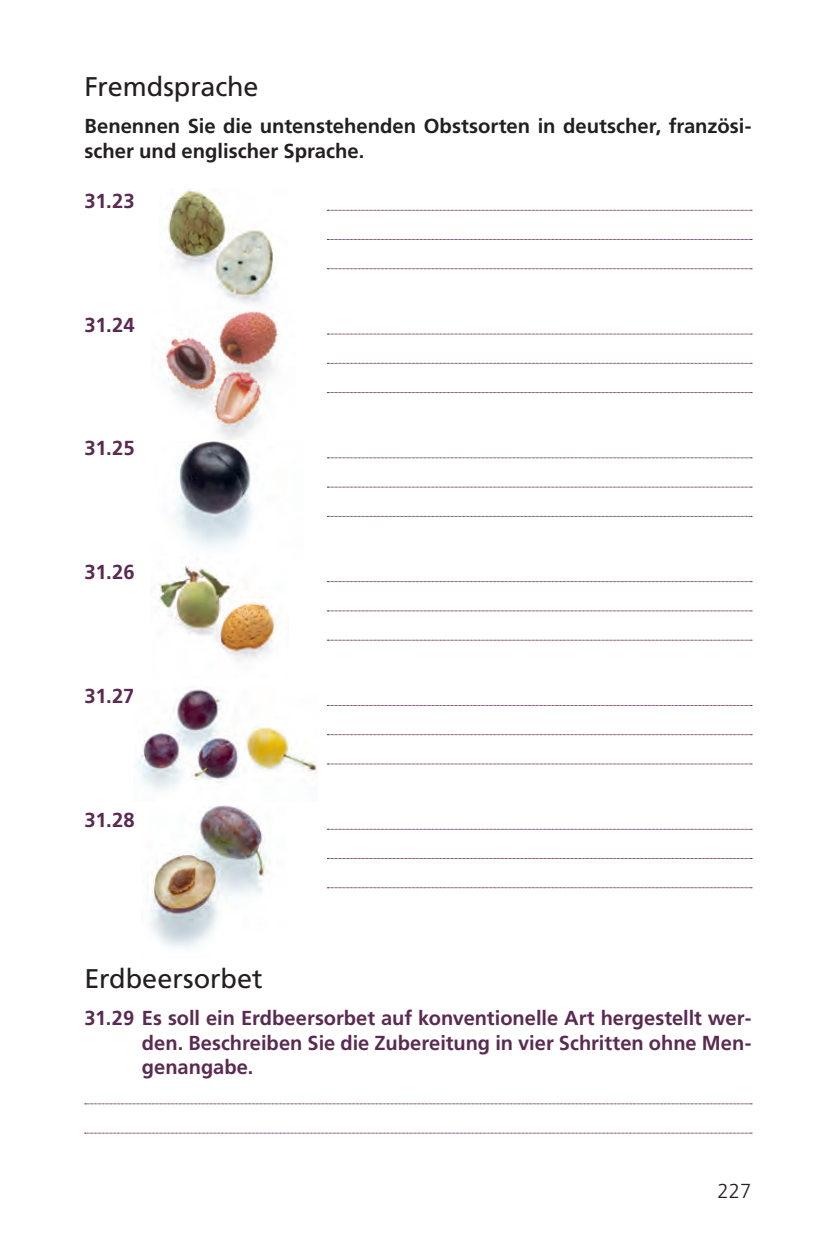
<style>
.page{position:relative;width:828px;height:1244px;background:#fff}
.page>*{position:absolute;margin:0;border:0;box-sizing:border-box;transform-origin:0 0}
.t1{font:27px "Frutiger LT Std";color:#231f20}
.t2{font:700 20.25px/24.8px "Frutiger LT Std";color:#5b2a50;text-align:justify}
.t3{font:700 20.25px/24.8px "Frutiger LT Std";color:#231f20}
.t4{font:700 20.25px "Frutiger LT Pro";letter-spacing:-.02em;color:#5b2a50}
.t5{font:300 20.25px "Frutiger LT Pro";color:#231f20}
.s1{font-family:"Frutiger LT Pro"}
</style>
<div class="page">
<svg style="left:327px;top:210px;width:425px;height:1px"></svg>
<svg style="left:327px;top:239px;width:425px;height:1px"></svg>
<svg style="left:327px;top:268px;width:425px;height:1px"></svg>
<svg style="left:327px;top:334px;width:425px;height:1px"></svg>
<svg style="left:327px;top:363px;width:425px;height:1px"></svg>
<svg style="left:327px;top:392px;width:425px;height:1px"></svg>
<svg style="left:327px;top:457px;width:425px;height:1px"></svg>
<svg style="left:327px;top:487px;width:425px;height:1px"></svg>
<svg style="left:327px;top:516px;width:425px;height:1px"></svg>
<svg style="left:327px;top:581px;width:425px;height:1px"></svg>
<svg style="left:327px;top:610px;width:425px;height:1px"></svg>
<svg style="left:327px;top:640px;width:425px;height:1px"></svg>
<svg style="left:327px;top:705px;width:425px;height:1px"></svg>
<svg style="left:327px;top:734px;width:425px;height:1px"></svg>
<svg style="left:327px;top:763px;width:425px;height:1px"></svg>
<svg style="left:327px;top:829px;width:425px;height:1px"></svg>
<svg style="left:327px;top:858px;width:425px;height:1px"></svg>
<svg style="left:327px;top:887px;width:425px;height:1px"></svg>
<svg style="left:85px;top:1103px;width:667px;height:1px"></svg>
<svg style="left:85px;top:1132px;width:667px;height:1px"></svg>
<img style="left:168px;top:189px;width:106px;height:115px">
<img style="left:164px;top:311px;width:115px;height:129px">
<img style="left:175px;top:441px;width:80px;height:107px">
<img style="left:153px;top:566px;width:123px;height:95px">
<img style="left:137px;top:689px;width:180px;height:101px">
<img style="left:150px;top:805px;width:120px;height:143px">
<h1 class="t1" style="left:84px;top:71px;width:175px">Fremdsprache</h1>
<p class="t3" style="left:84px;top:114px;width:668px">Benennen Sie die untenstehenden Obstsorten in deutscher, französi&shy;scher und englischer Sprache.</p>
<p class="t4" style="left:84px;top:189px;width:52px">31.23</p>
<p class="t4" style="left:84px;top:312px;width:52px">31.24</p>
<p class="t4" style="left:84px;top:436px;width:52px">31.25</p>
<p class="t4" style="left:84px;top:560px;width:52px">31.26</p>
<p class="t4" style="left:84px;top:684px;width:51px">31.27</p>
<p class="t4" style="left:84px;top:807px;width:52px">31.28</p>
<h1 class="t1" style="left:84px;top:962px;width:180px">Erdbeersorbet</h1>
<p class="t2" style="left:142px;top:1005px;width:611px;text-indent:-57px"><span class="s1">31.29</span> Es soll ein Erdbeersorbet auf konventionelle Art hergestellt wer&shy;den. Beschreiben Sie die Zubereitung in vier Schritten ohne Men&shy;genangabe.</p>
<p class="t5" style="left:717px;top:1179px;width:35px">227</p>
</div>
